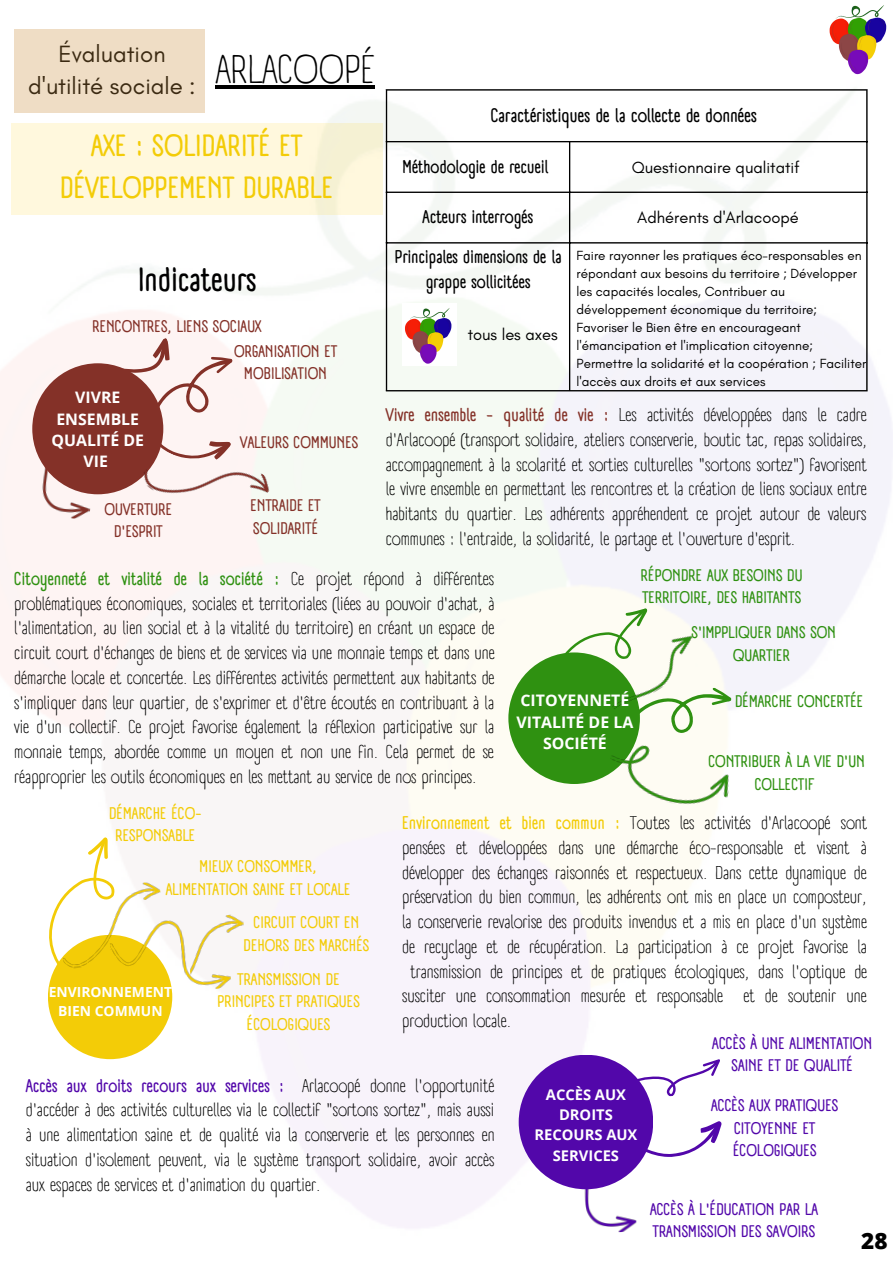
<style>
.page{position:relative;width:893px;height:1264px;background:#fff}
.page>*{position:absolute;margin:0;border:0;box-sizing:border-box;transform-origin:0 0}
.t1{font:39px "A Day Without Sun Text";color:#000}
.t2{font:700 33px "A Day Without Sun Text";color:#000}
.t3{font:700 30px/41.5px "A Day Without Sun Text";color:#f3cc07;text-align:center}
.t4{font:24px/32.5px "Glacial Indifference";color:#000;text-align:center}
.t5{font:800 22.5px "Open Sans";color:#000}
.t6{font:700 18.9px "A Day Without Sun Text";color:#000}
.t7{font:18px/24.8px "A Day Without Sun Text";color:#000;text-align:justify}
.t8{font:700 18px/24.8px "A Day Without Sun Text";color:#000;text-align:center}
.t9{font:700 17.85px "A Day Without Sun Text";color:#000}
.t10{font:16.5px "Glacial Indifference";color:#000}
.t11{font:700 16.35px/22.5px "A Day Without Sun Text";color:#f3cc07;text-align:center}
.t12{font:700 16.35px/22.5px "A Day Without Sun Text";color:#5207aa;text-align:center}
.t13{font:700 16.35px/22.5px "A Day Without Sun Text";color:#2f9111;text-align:center}
.t14{font:700 16.35px/22.4px "A Day Without Sun Text";color:#843128;text-align:center}
.t15{font:700 15.9px/21.3px "Open Sans";color:#fff;text-align:center}
.t16{font:700 14.7px/20.2px "Open Sans";color:#fff;text-align:center}
.t17{font:700 13.8px "Open Sans";color:#fff}
.t18{font:13.5px/18px "Glacial Indifference";color:#000}
.s1{font-weight:700;color:#843128}
.s2{font-weight:700;color:#2f9111}
.s3{font-weight:700;color:#f3cc07}
.s4{font-weight:700;color:#5207aa}
</style>
<div class="page">
<img style="left:0;top:85px;width:892px;height:1143px">
<hr style="left:386px;top:91px;width:1px;height:299px;background:#000">
<hr style="left:569px;top:142px;width:1px;height:248px;background:#000">
<hr style="left:866px;top:91px;width:1px;height:299px;background:#000">
<hr style="left:386px;top:89px;width:481px;height:2px;background:#000">
<hr style="left:386px;top:141px;width:481px;height:1px;background:#000">
<hr style="left:386px;top:192px;width:481px;height:1px;background:#000">
<hr style="left:386px;top:242px;width:481px;height:1px;background:#000">
<hr style="left:386px;top:390px;width:481px;height:1px;background:#000">
<div style="left:14px;top:29px;width:191px;height:84px;background:#efddc5"></div>
<hr style="left:215px;top:86px;width:160px;height:3px;background:#000">
<img style="left:402px;top:303px;width:54px;height:62px">
<div style="left:508px;top:652px;width:132px;height:132px;background:#2f9111;border-radius:50%"></div>
<svg style="left:538px;top:607px;width:193px;height:128px"></svg>
<img style="left:597px;top:627px;width:109px;height:88px">
<img style="left:603px;top:739px;width:131px;height:75px">
<img style="left:27px;top:430px;width:70px;height:90px">
<div style="left:32px;top:363px;width:131px;height:131px;background:#843128;border-radius:50%"></div>
<svg style="left:67px;top:337px;width:180px;height:79px"></svg>
<img style="left:138px;top:416px;width:137px;height:130px">
<div style="left:48px;top:934px;width:124px;height:125px;background:#f3cc07;border-radius:50%"></div>
<svg style="left:15px;top:836px;width:143px;height:141px"></svg>
<img style="left:107px;top:908px;width:125px;height:93px">
<img style="left:54px;top:880px;width:115px;height:89px">
<img style="left:183px;top:913px;width:69px;height:82px">
<img style="left:569px;top:1167px;width:67px;height:66px">
<svg style="left:643px;top:1121px;width:78px;height:36px"></svg>
<svg style="left:610px;top:1058px;width:114px;height:55px"></svg>
<div style="left:518px;top:1054px;width:135px;height:135px;background:#5207aa;border-radius:50%"></div>
<img style="left:829px;top:5px;width:58px;height:70px">
<div style="left:11px;top:123px;width:371px;height:91px;background:#fff8dd"></div>
<p class="t4" style="left:28px;top:37px;width:169px">Évaluation d'utilité sociale :</p>
<p class="t1" style="left:215px;top:46px;width:161px">ARLACOOPÉ</p>
<p class="t3" style="left:60px;top:125px;width:275px">AXE : SOLIDARITÉ ET<br>DÉVELOPPEMENT DURABLE</p>
<p class="t2" style="left:138px;top:259px;width:120px">Indicateurs</p>
<p class="t14" style="left:93px;top:315px;width:171px">RENCONTRES, LIENS SOCIAUX</p>
<p class="t14" style="left:234px;top:340px;width:105px">ORGANISATION ET<br>MOBILISATION</p>
<p class="t6" style="left:490px;top:104px;width:268px">Caractéristiques de la collecte de données</p>
<p class="t9" style="left:402px;top:155px;width:147px">Méthodologie de recueil</p>
<p class="t10" style="left:632px;top:157px;width:169px">Questionnaire qualitatif</p>
<p class="t8" style="left:422px;top:205px;width:112px">Acteurs interrogés</p>
<p class="t10" style="left:637px;top:207px;width:163px">Adhérents d'Arlacoopé</p>
<p class="t8" style="left:395px;top:244px;width:168px">Principales dimensions de la grappe sollicitées</p>
<p class="t10" style="left:467px;top:324px;width:91px">tous les axes</p>
<p class="t18" style="left:576px;top:246px;width:291px">Faire rayonner les pratiques éco-responsables en répondant aux besoins du territoire ; Développer les capacités locales, Contribuer au développement économique du territoire; Favoriser le Bien être en encourageant l'émancipation et l'implication citoyenne; Permettre la solidarité et la coopération ; Faciliter l'accès aux droits et aux services</p>
<p class="t15" style="left:56px;top:386px;width:84px">VIVRE<br>ENSEMBLE</p>
<p class="t15" style="left:52px;top:429px;width:94px">QUALITÉ DE<br>VIE</p>
<p class="t7" style="left:386px;top:402px;width:482px"><span class="s1">Vivre ensemble - qualité de vie :</span> Les activités développées dans le cadre d'Arlacoopé (transport solidaire, ateliers conserverie, boutic tac, repas solidaires, accompagnement à la scolarité et sorties culturelles "sortons sortez") favorisent le vivre ensemble en permettant les rencontres et la création de liens sociaux entre habitants du quartier. Les adhérents appréhendent ce projet autour de valeurs communes : l'entraide, la solidarité, le partage et l'ouverture d'esprit.</p>
<p class="t7" style="left:14px;top:566px;width:482px"><span class="s2">Citoyenneté et vitalité de la société :</span> Ce projet répond à différentes problématiques économiques, sociales et territoriales (liées au pouvoir d'achat, à l'alimentation, au lien social et à la vitalité du territoire) en créant un espace de circuit court d'échanges de biens et de services via une monnaie temps et dans une démarche locale et concertée. Les différentes activités permettent aux habitants de s'impliquer dans leur quartier, de s'exprimer et d'être écoutés en contribuant à la vie d'un collectif. Ce projet favorise également la réflexion participative sur la monnaie temps, abordée comme un moyen et non une fin. Cela permet de se réapproprier les outils économiques en les mettant au service de nos principes.</p>
<p class="t14" style="left:240px;top:431px;width:120px">VALEURS COMMUNES</p>
<p class="t14" style="left:250px;top:494px;width:72px;text-align:left">ENTRAIDE ET<br>SOLIDARITÉ</p>
<p class="t14" style="left:105px;top:498px;width:69px">OUVERTURE<br>D'ESPRIT</p>
<p class="t13" style="left:641px;top:564px;width:163px;text-align:left">RÉPONDRE AUX BESOINS DU<br>TERRITOIRE, DES HABITANTS</p>
<p class="t13" style="left:691px;top:621px;width:146px">S'IMPPLIQUER DANS SON<br>QUARTIER</p>
<p class="t13" style="left:735px;top:690px;width:130px">DÉMARCHE CONCERTÉE</p>
<p class="t15" style="left:520px;top:689px;width:110px">CITOYENNETÉ</p>
<p class="t15" style="left:516px;top:711px;width:118px">VITALITÉ DE LA<br>SOCIÉTÉ</p>
<p class="t13" style="left:708px;top:750px;width:158px">CONTRIBUER À LA VIE D'UN<br>COLLECTIF</p>
<p class="t11" style="left:109px;top:802px;width:94px">DÉMARCHE ÉCO-<br>RESPONSABLE</p>
<p class="t11" style="left:166px;top:855px;width:186px">MIEUX CONSOMMER,<br>ALIMENTATION SAINE ET LOCALE</p>
<p class="t11" style="left:243px;top:911px;width:127px">CIRCUIT COURT EN<br>DEHORS DES MARCHÉS</p>
<p class="t11" style="left:217px;top:968px;width:144px">TRANSMISSION DE<br>PRINCIPES ET PRATIQUES<br>ÉCOLOGIQUES</p>
<p class="t17" style="left:49px;top:982px;width:125px">ENVIRONNEMENT</p>
<p class="t17" style="left:58px;top:1001px;width:106px">BIEN COMMUN</p>
<p class="t7" style="left:402px;top:810px;width:466px"><span class="s3">Environnement et bien commun :</span> Toutes les activités d'Arlacoopé sont</p>
<p class="t7" style="left:402px;top:835px;width:466px">pensées et développées dans une démarche éco-responsable et visent à</p>
<p class="t7" style="left:402px;top:860px;width:466px">développer des échanges raisonnés et respectueux. Dans cette dynamique de</p>
<p class="t7" style="left:402px;top:885px;width:466px">préservation du bien commun, les adhérents ont mis en place un composteur,</p>
<p class="t7" style="left:402px;top:909px;width:466px">la conserverie revalorise des produits invendus et a mis en place d'un système</p>
<p class="t7" style="left:402px;top:934px;width:466px">de recyclage et de récupération. La participation à ce projet favorise la</p>
<p class="t7" style="left:410px;top:959px;width:458px">transmission de principes et de pratiques écologiques, dans l'optique de</p>
<p class="t7" style="left:402px;top:983px;width:466px">susciter une consommation mesurée et responsable et de soutenir une</p>
<p class="t7" style="left:402px;top:1008px;width:110px">production locale.</p>
<p class="t12" style="left:712px;top:1031px;width:161px">ACCÈS À UNE ALIMENTATION<br>SAINE ET DE QUALITÉ</p>
<p class="t7" style="left:26px;top:1072px;width:470px"><span class="s4">Accès aux droits recours aux services :</span> Arlacoopé donne l'opportunité d'accéder à des activités culturelles via le collectif "sortons sortez", mais aussi à une alimentation saine et de qualité via la conserverie et les personnes en situation d'isolement peuvent, via le système transport solidaire, avoir accès aux espaces de services et d'animation du quartier.</p>
<p class="t16" style="left:545px;top:1084px;width:82px">ACCÈS AUX<br>DROITS</p>
<p class="t16" style="left:534px;top:1124px;width:104px">RECOURS AUX<br>SERVICES</p>
<p class="t12" style="left:711px;top:1094px;width:129px">ACCÈS AUX PRATIQUES<br>CITOYENNE ET<br>ÉCOLOGIQUES</p>
<p class="t12" style="left:650px;top:1197px;width:169px;text-align:left">ACCÈS À L'ÉDUCATION PAR LA<br>TRANSMISSION DES SAVOIRS</p>
<p class="t5" style="left:861px;top:1224px;width:28px">28</p>
</div>
